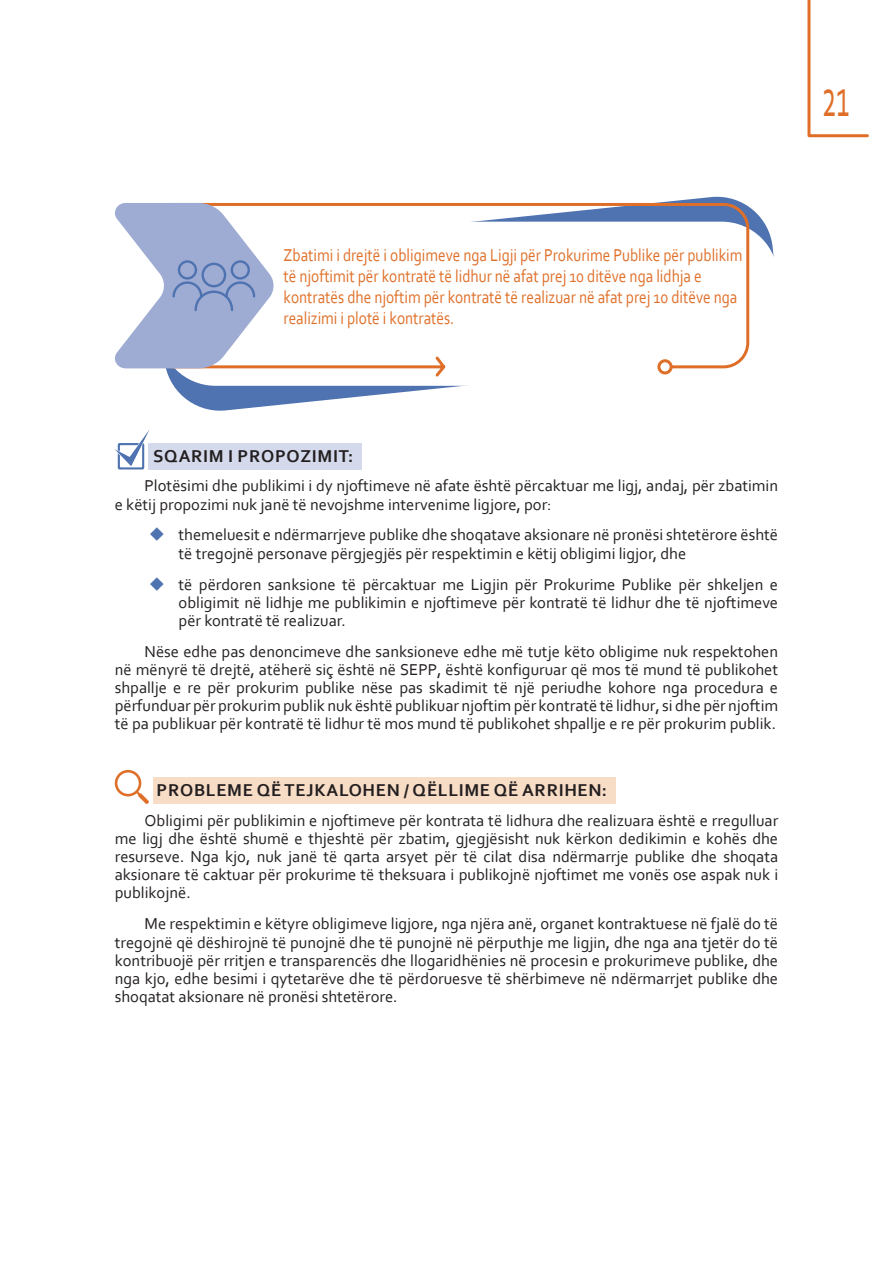
<style>
.page{position:relative;width:893px;height:1263px;background:#fff}
.page>*{position:absolute;margin:0;border:0;box-sizing:border-box;transform-origin:0 0}
.t1{font:57px "Corbel";color:#df6f28;scale:.5 1}
.tavela_vnatre{font:18px/21px "Corbel";color:#df6f28;scale:.85 1}
.Nadminuvanje_na_prob{font:700 18px "Corbel";letter-spacing:.04em;color:#231f20}
.Objasnuvanje_na_pred{font:700 18px "Corbel";letter-spacing:.04em;color:#231f20}
.t2{font:16.5px/18.1px "Corbel";color:#231f20;text-align:justify}
</style>
<div class="page">
<svg style="left:807px;top:0;width:62px;height:138px"></svg>
<div style="left:149px;top:443px;width:213px;height:26px;background:#d4d9eb"></div>
<div style="left:153px;top:777px;width:463px;height:27px;background:#f7dcc6"></div>
<svg style="left:170px;top:196px;width:604px;height:215px"></svg>
<div style="left:159px;top:222px;width:619px;height:164px;background:#fff;border-radius:56px"></div>
<svg style="left:170px;top:201px;width:581px;height:168px"></svg>
<svg style="left:115px;top:203px;width:559px;height:176px"></svg>
<svg style="left:115px;top:430px;width:35px;height:39px"></svg>
<svg style="left:114px;top:770px;width:35px;height:34px"></svg>
<h1 class="t1" style="left:822px;top:62px;width:56px">21</h1>
<p class="tavela_vnatre" style="left:284px;top:244px;width:541px">Zbatimi i drejtë i obligimeve nga Ligji për Prokurime Publike për publikim të njoftimit për kontratë të lidhur në afat prej 10 ditëve nga lidhja e kontratës dhe njoftim për kontratë të realizuar në afat prej 10 ditëve nga realizimi i plotë i kontratës.</p>
<p class="Objasnuvanje_na_pred" style="left:153px;top:445px;width:202px">SQARIM I PROPOZIMIT:</p>
<p class="t2" style="left:115px;top:476px;width:665px;text-indent:30px">Plotësimi dhe publikimi i dy njoftimeve në afate është përcaktuar me ligj, andaj, për zbatimin e këtij propozimi nuk janë të nevojshme intervenime ligjore, por:</p>
<p class="t2" style="left:179px;top:525px;width:601px">themeluesit e ndërmarrjeve publike dhe shoqatave aksionare në pronësi shtetërore është të tregojnë personave përgjegjës për respektimin e këtij obligimi ligjor, dhe</p>
<p class="t2" style="left:179px;top:574px;width:601px">të përdoren sanksione të përcaktuar me Ligjin për Prokurime Publike për shkeljen e obligimit në lidhje me publikimin e njoftimeve për kontratë të lidhur dhe të njoftimeve për kontratë të realizuar.</p>
<p class="t2" style="left:115px;top:642px;width:665px;text-indent:30px">Nëse edhe pas denoncimeve dhe sanksioneve edhe më tutje këto obligime nuk respektohen në mënyrë të drejtë, atëherë siç është në SEPP, është konfiguruar që mos të mund të publikohet shpallje e re për prokurim publike nëse pas skadimit të një periudhe kohore nga procedura e përfunduar për prokurim publik nuk është publikuar njoftim për kontratë të lidhur, si dhe për njoftim të pa publikuar për kontratë të lidhur të mos mund të publikohet shpallje e re për prokurim publik.</p>
<p class="Nadminuvanje_na_prob" style="left:157px;top:779px;width:452px">PROBLEME QË TEJKALOHEN / QËLLIME QË ARRIHEN:</p>
<p class="t2" style="left:115px;top:811px;width:665px;text-indent:30px">Obligimi për publikimin e njoftimeve për kontrata të lidhura dhe realizuara është e rregulluar me ligj dhe është shumë e thjeshtë për zbatim, gjegjësisht nuk kërkon dedikimin e kohës dhe resurseve. Nga kjo, nuk janë të qarta arsyet për të cilat disa ndërmarrje publike dhe shoqata aksionare të caktuar për prokurime të theksuara i publikojnë njoftimet me vonës ose aspak nuk i publikojnë.</p>
<p class="t2" style="left:115px;top:914px;width:665px;text-indent:30px">Me respektimin e këtyre obligimeve ligjore, nga njëra anë, organet kontraktuese në fjalë do të tregojnë që dëshirojnë të punojnë dhe të punojnë në përputhje me ligjin, dhe nga ana tjetër do të kontribuojë për rritjen e transparencës dhe llogaridhënies në procesin e prokurimeve publike, dhe nga kjo, edhe besimi i qytetarëve dhe të përdoruesve të shërbimeve në ndërmarrjet publike dhe shoqatat aksionare në pronësi shtetërore.</p>
</div>
